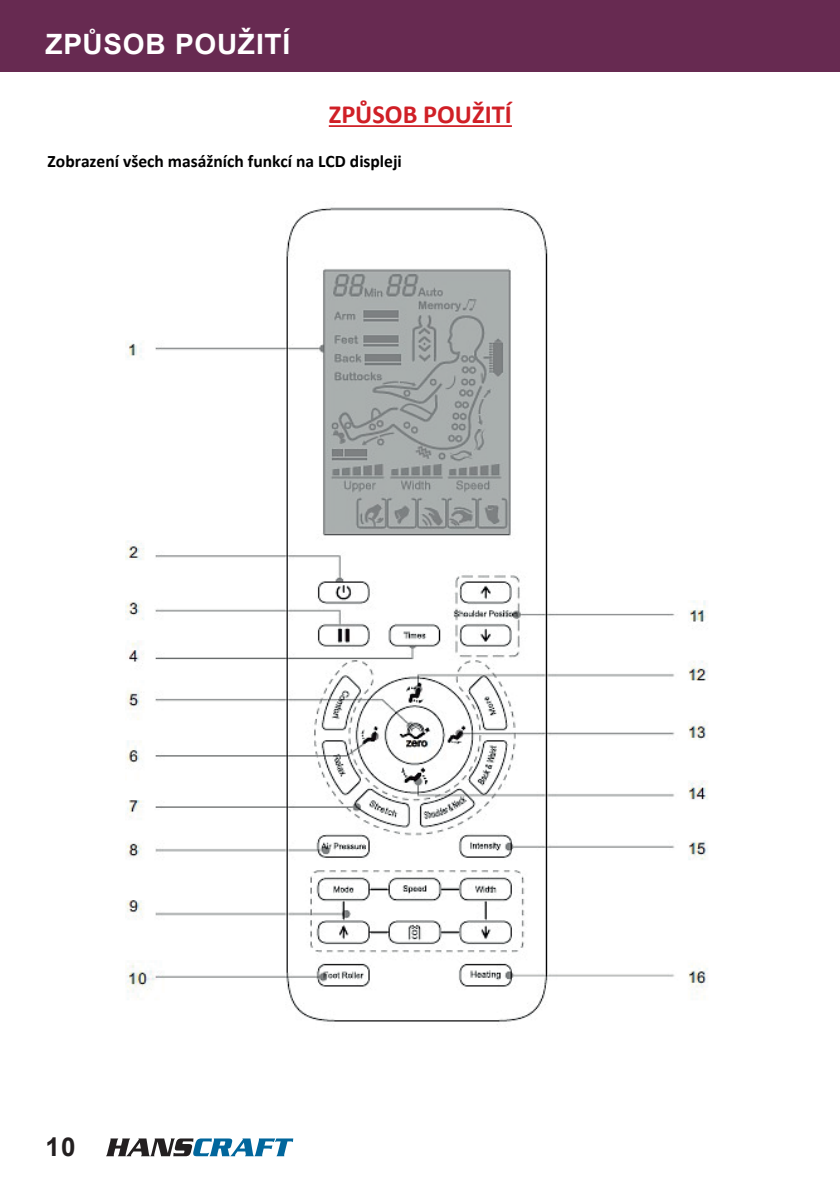
<style>
.page{position:relative;width:840px;height:1191px;background:#fff}
.page>*{position:absolute;margin:0;border:0;box-sizing:border-box;transform-origin:0 0}
.t1{font:700 28px "Arial";letter-spacing:.025em;color:#fff}
.t2{font:700 26.2px "Calibri";color:#d01f26}
.t3{font:700 26px "Arial";color:#231f20}
.t4{font:700 17.6px "Calibri";color:#000001}
</style>
<div class="page">
<hr style="left:328px;top:125px;width:183px;height:2px;background:#d01f26">
<img style="left:125px;top:207px;width:583px;height:818px">
<svg style="left:106px;top:1138px;width:187px;height:18px"></svg>
<div style="left:0;top:0;width:839px;height:72px;background:#672a51"></div>
<h1 class="t1" style="left:45px;top:26px;width:246px">ZPŮSOB POUŽITÍ</h1>
<h2 class="t2" style="left:328px;top:101px;width:184px">ZPŮSOB POUŽITÍ</h2>
<p class="t4" style="left:48px;top:152px;width:355px">Zobrazení všech masážních funkcí na LCD displeji</p>
<h3 class="t3" style="left:45px;top:1130px;width:32px">10</h3>
</div>
